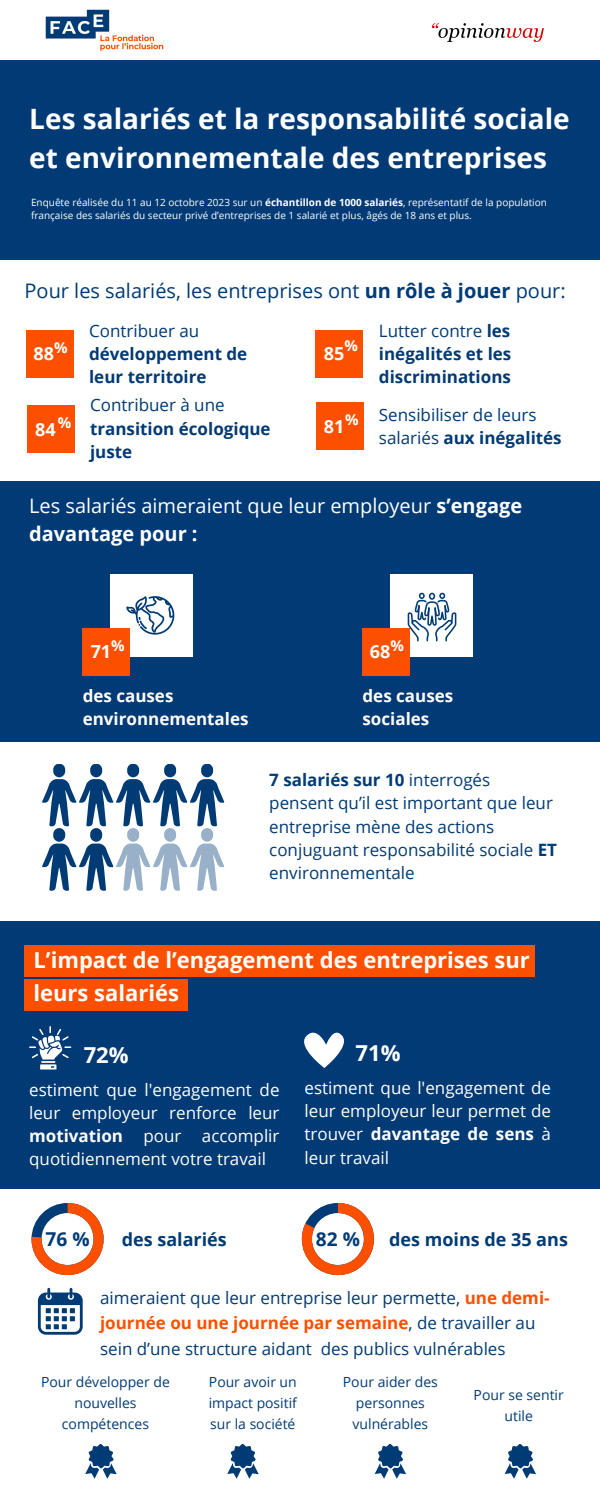
<style>
.page{position:relative;width:600px;height:1500px;background:#fff}
.page>*{position:absolute;margin:0;border:0;box-sizing:border-box;transform-origin:0 0}
.t1{font:700 28px/39px "Open Sans";color:#fff}
.t2{font:700 22px/33px "Open Sans";color:#fff}
.t3{font:20px/27.8px "Open Sans";color:#fff}
.t4{font:20px "Open Sans";color:#013a74}
.t5{font:700 19.1px "Open Sans";color:#003b75}
.t6{font:700 18px "Open Sans";color:#003b75}
.t7{font:700 18px "Open Sans";color:#fff}
.t8{font:17px/23.2px "Open Sans";color:#003b75}
.t9{font:17px/23.2px "Open Sans";color:#fff;text-align:justify}
.t10{font:700 17px/23.2px "Open Sans";color:#013a74}
.t11{font:700 17px/23.2px "Open Sans";color:#fff}
.t12{font:17px/23.2px "Open Sans";color:#013a74}
.t13{font:700 15px "Open Sans";color:#fff}
.t14{font:14px/21px "Open Sans";color:#003b75;text-align:center}
.t15{font:10px/13.5px "Open Sans";color:#fff}
.s1{font-weight:700}
.s2{font-weight:400}
.s3{font-weight:700;color:#fc5000}
</style>
<div class="page">
<div style="left:0;top:60px;width:600px;height:199px;background:#013a74"></div>
<div style="left:0;top:481px;width:600px;height:260px;background:#013a74"></div>
<div style="left:110px;top:574px;width:83px;height:83px;background:#fff"></div>
<div style="left:83px;top:628px;width:47px;height:48px;background:#fc5000"></div>
<svg style="left:126px;top:596px;width:48px;height:39px"></svg>
<div style="left:390px;top:574px;width:83px;height:83px;background:#fff"></div>
<div style="left:363px;top:628px;width:47px;height:48px;background:#fc5000"></div>
<svg style="left:408px;top:593px;width:48px;height:48px"></svg>
<div style="left:0;top:921px;width:600px;height:268px;background:#013a74"></div>
<div style="left:24px;top:945px;width:511px;height:32px;background:#fc5000"></div>
<div style="left:24px;top:979px;width:164px;height:32px;background:#fc5000"></div>
<svg style="left:42px;top:764px;width:182px;height:127px"></svg>
<svg style="left:29px;top:1026px;width:42px;height:44px"></svg>
<div style="left:27px;top:330px;width:47px;height:47px;background:#fc5000"></div>
<div style="left:28px;top:406px;width:47px;height:47px;background:#fc5000"></div>
<div style="left:316px;top:330px;width:47px;height:47px;background:#fc5000"></div>
<div style="left:316px;top:403px;width:48px;height:47px;background:#fc5000"></div>
<svg style="left:304px;top:1032px;width:40px;height:36px"></svg>
<svg style="left:375px;top:1444px;width:31px;height:35px"></svg>
<svg style="left:85px;top:1444px;width:32px;height:35px"></svg>
<svg style="left:227px;top:1444px;width:32px;height:35px"></svg>
<svg style="left:505px;top:1444px;width:31px;height:35px"></svg>
<svg style="left:38px;top:1288px;width:45px;height:47px"></svg>
<svg style="left:32px;top:1203px;width:72px;height:72px"></svg>
<svg style="left:302px;top:1203px;width:72px;height:72px"></svg>
<img style="left:432px;top:23px;width:111px;height:19px">
<img style="left:45px;top:9px;width:119px;height:42px">
<h3 class="t1" style="left:29px;top:98px;width:542px">Les salariés et la responsabilité sociale et environnementale des entreprises</h3>
<h5 class="t15" style="left:31px;top:195px;width:517px">Enquête réalisée du 11 au 12 octobre 2023 sur un <span class="s1">échantillon de 1000 salariés</span>, représentatif de la population française des salariés du secteur privé d’entreprises de 1 salarié et plus, âgés de 18 ans et plus.</h5>
<h3 class="t4" style="left:25px;top:276px;width:543px">Pour les salariés, les entreprises ont <span class="s1">un rôle à jouer</span> pour:</h3>
<p class="t10" style="left:89px;top:319px;width:160px"><span class="s2">Contribuer au </span>développement de leur territoire</p>
<p class="t10" style="left:379px;top:319px;width:134px;text-align:justify"><span class="s2">Lutter contre</span> les inégalités et les discriminations</p>
<p class="t10" style="left:90px;top:393px;width:182px"><span class="s2">Contribuer à une </span>transition écologique juste</p>
<h4 class="t12" style="left:379px;top:403px;width:184px">Sensibiliser de leurs salariés <span class="s1">aux inégalités</span></h4>
<h4 class="t13" style="left:344px;top:335px;width:15px">%</h4>
<h2 class="t13" style="left:54px;top:337px;width:15px">%</h2>
<p class="t7" style="left:324px;top:341px;width:22px">85</p>
<p class="t7" style="left:33px;top:341px;width:22px">88</p>
<h4 class="t13" style="left:345px;top:409px;width:15px">%</h4>
<h5 class="t13" style="left:58px;top:412px;width:15px">%</h5>
<h4 class="t7" style="left:324px;top:414px;width:22px">81</h4>
<p class="t7" style="left:35px;top:416px;width:22px">84</p>
<p class="t3" style="left:29px;top:492px;width:495px">Les salariés aimeraient que leur employeur <span class="s1">s’engage davantage pour :</span></p>
<p class="t13" style="left:111px;top:635px;width:15px">%</p>
<h5 class="t13" style="left:390px;top:635px;width:15px">%</h5>
<p class="t7" style="left:370px;top:639px;width:22px">68</p>
<h5 class="t11" style="left:363px;top:684px;width:92px">des causes sociales</h5>
<p class="t7" style="left:91px;top:639px;width:22px">71</p>
<p class="t11" style="left:83px;top:684px;width:167px">des causes environnementales</p>
<h5 class="t8" style="left:269px;top:768px;width:289px"><span class="s1">7 salariés sur 10</span> interrogés pensent qu’il est important que leur entreprise mène des actions conjuguant responsabilité sociale <span class="s1">ET </span>environnementale</h5>
<h5 class="t2" style="left:33px;top:943px;width:498px">L’impact de l’engagement des entreprises sur leurs salariés</h5>
<p class="t2" style="left:356px;top:1036px;width:46px">71%</p>
<p class="t2" style="left:84px;top:1038px;width:46px">72%</p>
<p class="t9" style="left:29px;top:1077px;width:252px">estiment que l'engagement de leur employeur renforce leur <span class="s1">motivation</span> pour accomplir quotidiennement votre travail</p>
<p class="t9" style="left:305px;top:1076px;width:248px">estiment que l'engagement de leur employeur leur permet de trouver <span class="s1">davantage de sens</span> à leur travail</p>
<h5 class="t6" style="left:122px;top:1226px;width:107px">des salariés</h5>
<h2 class="t6" style="left:389px;top:1226px;width:180px">des moins de 35 ans</h2>
<p class="t5" style="left:46px;top:1226px;width:46px">76 %</p>
<p class="t5" style="left:316px;top:1226px;width:46px">82 %</p>
<h1 class="t8" style="left:100px;top:1285px;width:451px;line-height:25.5px">aimeraient que leur entreprise leur permette, <span class="s3">une demi&shy;journée ou une journée par semaine</span>, de travailler au sein d’une structure aidant des publics vulnérables</h1>
<p class="t14" style="left:41px;top:1372px;width:130px">Pour développer de nouvelles compétences</p>
<h5 class="t14" style="left:209px;top:1371px;width:90px;text-align:justify">Pour avoir un impact positif sur la société</h5>
<h2 class="t14" style="left:343px;top:1372px;width:97px">Pour aider des personnes vulnérables</h2>
<p class="t14" style="left:474px;top:1384px;width:92px">Pour se sentir utile</p>
</div>
